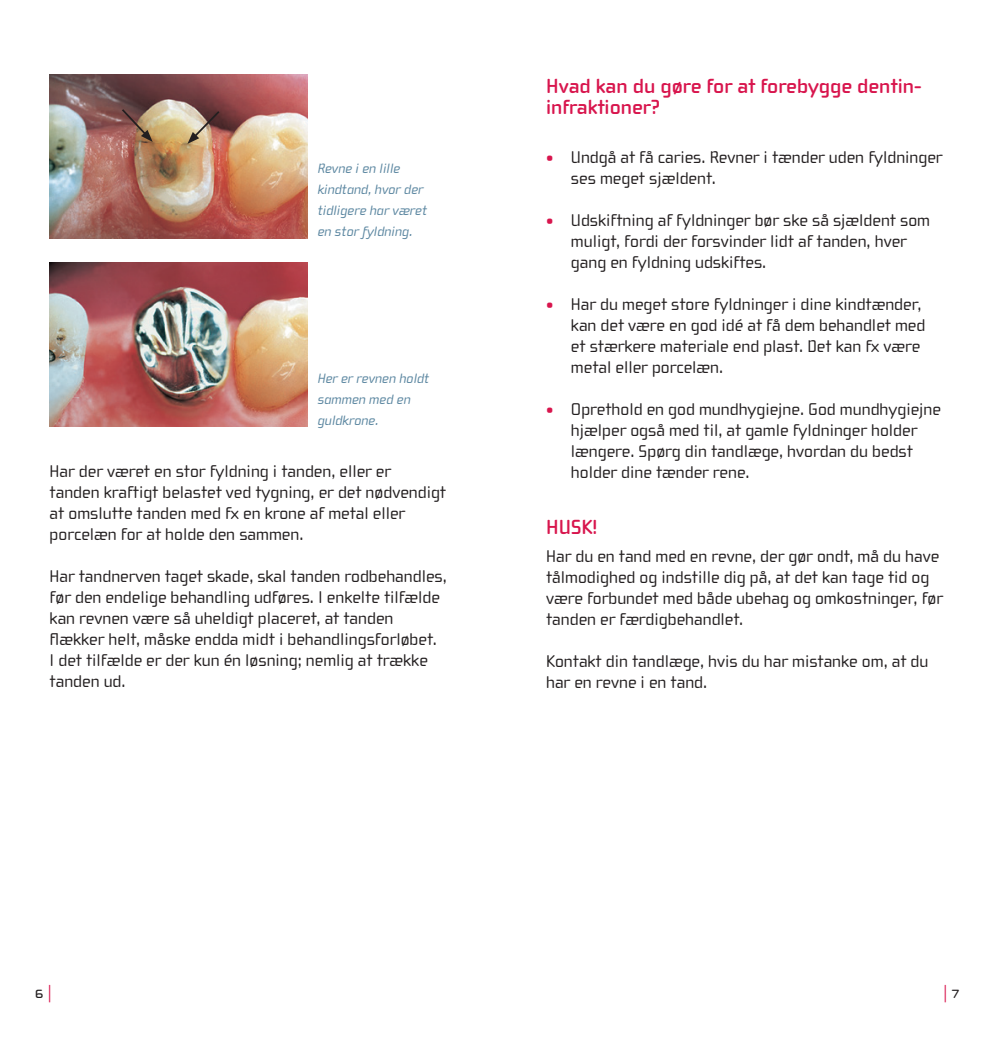
<style>
.page{position:relative;width:993px;height:1042px;background:#fff}
.page>*{position:absolute;margin:0;border:0;box-sizing:border-box;transform-origin:0 0}
.mellem{font:700 21px/21px "Cholla Wide OT";color:#d8154d}
.tekst{font:17.5px/21px "Cholla Wide OT";color:#231f20}
.t1{font:17.5px "Cholla Unicase OT";color:#231f20}
.t2{font:17.5px "Cholla Unicase OT";color:#d8154d}
.billedtekst{font:italic 14px/21px "Cholla Wide OT";color:#5c87a1}
.s1{color:#d8154d}
.s2{color:#231f20}
</style>
<div class="page">
<img style="left:50px;top:74px;width:258px;height:164px">
<img style="left:50px;top:263px;width:258px;height:164px">
<svg style="left:187px;top:109px;width:34px;height:35px"></svg>
<svg style="left:120px;top:107px;width:33px;height:35px"></svg>
<p class="billedtekst" style="left:317px;top:158px;width:84px">Revne i en lille</p>
<p class="billedtekst" style="left:317px;top:179px;width:107px">kindtand, hvor der</p>
<p class="billedtekst" style="left:317px;top:200px;width:111px">tidligere har været</p>
<p class="billedtekst" style="left:317px;top:221px;width:96px">en stor fyldning.</p>
<p class="billedtekst" style="left:317px;top:368px;width:113px">Her er revnen holdt sammen med en guldkrone.</p>
<p class="tekst" style="left:50px;top:460px;width:398px">Har der været en stor fyldning i tanden, eller er<br>tanden kraftigt belastet ved tygning, er det nødvendigt at omslutte tanden med fx en krone af metal eller porcelæn for at holde den sammen.</p>
<p class="tekst" style="left:50px;top:565px;width:398px">Har tandnerven taget skade, skal tanden rodbehandles, før den endelige behandling udføres. I enkelte tilfælde kan revnen være så uheldigt placeret, at tanden flækker helt, måske endda midt i behandlingsforløbet.<br>I det tilfælde er der kun én løsning; nemlig at trække tanden ud.</p>
<p class="mellem" style="left:546px;top:75px;width:377px">Hvad kan du gøre for at forebygge dentin&shy;infraktioner?</p>
<p class="tekst" style="left:570px;top:147px;width:373px;text-indent:-25px"><span class="s1">•</span> Undgå at få caries. Revner i tænder uden fyldninger ses meget sjældent.</p>
<p class="tekst" style="left:570px;top:210px;width:360px;text-indent:-25px"><span class="s1">•</span> Udskiftning af fyldninger bør ske så sjældent som muligt, fordi der forsvinder lidt af tanden, hver gang en fyldning udskiftes.</p>
<p class="tekst" style="left:570px;top:294px;width:356px;text-indent:-25px"><span class="s1">•</span> Har du meget store fyldninger i dine kindtænder, kan det være en god idé at få dem behandlet med et stærkere materiale end plast. Det kan fx være metal eller porcelæn.</p>
<p class="tekst" style="left:570px;top:399px;width:371px;text-indent:-25px"><span class="s1">•</span> Oprethold en god mundhygiejne. God mundhygiejne hjælper også med til, at gamle fyldninger holder længere. Spørg din tandlæge, hvordan du bedst holder dine tænder rene.</p>
<p class="mellem" style="left:546px;top:516px;width:53px">HUSK!</p>
<p class="tekst" style="left:546px;top:546px;width:398px">Har du en tand med en revne, der gør ondt, må du have tålmodighed og indstille dig på, at det kan tage tid og være forbundet med både ubehag og omkostninger, før tanden er færdigbehandlet.</p>
<p class="tekst" style="left:546px;top:651px;width:384px">Kontakt din tandlæge, hvis du har mistanke om, at du har en revne i en tand.</p>
<p class="t1" style="left:35px;top:982px;width:18px">6 <span class="s1">|</span></p>
<p class="t2" style="left:943px;top:982px;width:18px">| <span class="s2">7</span></p>
</div>
